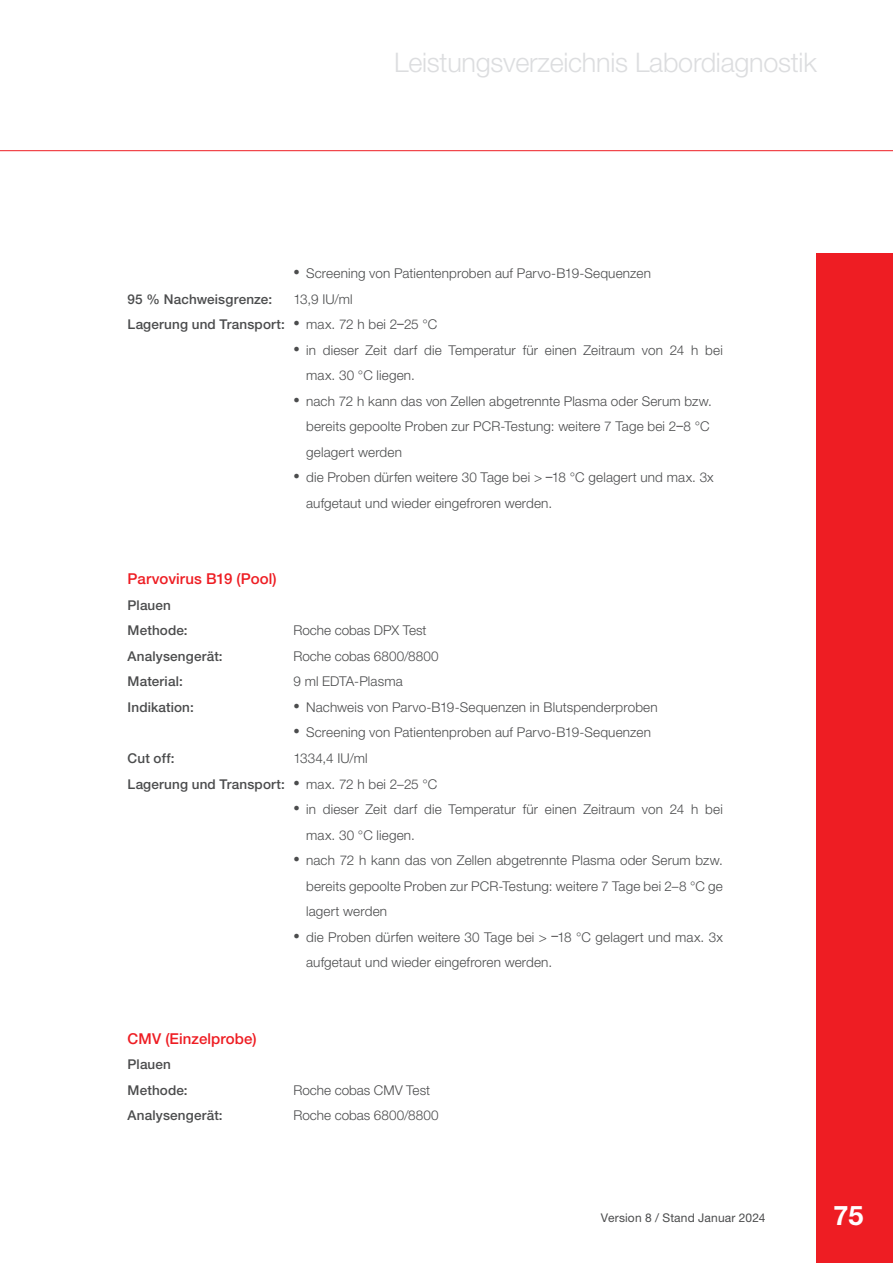
<style>
.page{position:relative;width:893px;height:1263px;background:#fff}
.page>*{position:absolute;margin:0;border:0;box-sizing:border-box;transform-origin:0 0}
.t1{font:300 27px "Helvetica Neue LT Std";letter-spacing:-.01em;color:#dcdddf}
.t2{font:700 27px "Helvetica Neue LT Std";color:#fff}
.t3{font:500 15px "Helvetica Neue LT Std";letter-spacing:.005em;color:#ee1d23}
.t4{font:300 13.5px/25.5px "Helvetica Neue LT Std";letter-spacing:.01em;color:#4b4c4d}
.t5{font:500 13.5px/25.5px "Helvetica Neue LT Std";letter-spacing:.01em;color:#4b4c4d}
.t6{font:12px "Helvetica Neue LT Std";letter-spacing:.015em;color:#4b4c4d}
.s1{font-weight:300}
.s2{font-weight:300;color:#231f20}
.s3{color:#231f20}
</style>
<div class="page">
<div style="left:816px;top:253px;width:77px;height:1010px;background:#ee1d23"></div>
<hr style="left:0;top:150px;width:893px;height:1px;background:#ee1d23">
<p class="t1" style="left:394px;top:46px;width:424px">Leistungsverzeichnis Labordiagnostik</p>
<p class="t4" style="left:293px;top:261px;width:359px"><sup>●</sup> Screening von Patientenproben auf Parvo-B19-Sequenzen</p>
<p class="t5" style="left:128px;top:286px;width:146px">95 % Nachweisgrenze:</p>
<p class="t4" style="left:293px;top:286px;width:61px">13,9 IU/ml</p>
<p class="t5" style="left:128px;top:312px;width:311px">Lagerung und Transport: <sup>●</sup> <span class="s1">max. 72 h bei 2</span><span class="s2">–</span><span class="s1">25 °C</span></p>
<p class="t4" style="left:306px;top:337px;width:418px;text-indent:-13px"><sup>●</sup> in dieser Zeit darf die Temperatur für einen Zeitraum von 24 h bei max. 30 °C liegen.</p>
<p class="t4" style="left:306px;top:388px;width:407px;text-indent:-13px"><sup>●</sup> nach 72 h kann das von Zellen abgetrennte Plasma oder Serum bzw. bereits gepoolte Proben zur PCR-Testung: weitere 7 Tage bei 2<span class="s3">–</span>8 °C gelagert werden</p>
<p class="t4" style="left:306px;top:465px;width:409px;text-indent:-13px"><sup>●</sup> die Proben dürfen weitere 30 Tage bei &gt; <span class="s3">–</span>18 °C gelagert und max. 3x aufgetaut und wieder eingefroren werden.</p>
<p class="t3" style="left:128px;top:570px;width:151px">Parvovirus B19 (Pool)</p>
<p class="t5" style="left:128px;top:592px;width:62px">Plauen<br>Methode:</p>
<p class="t4" style="left:293px;top:618px;width:135px">Roche cobas DPX Test</p>
<p class="t5" style="left:128px;top:643px;width:97px">Analysengerät:</p>
<p class="t4" style="left:293px;top:643px;width:147px">Roche cobas 6800/8800</p>
<p class="t5" style="left:128px;top:669px;width:57px">Material:</p>
<p class="t4" style="left:293px;top:669px;width:111px">9 ml EDTA-Plasma</p>
<p class="t5" style="left:128px;top:694px;width:68px">Indikation:</p>
<p class="t4" style="left:293px;top:694px;width:366px"><sup>●</sup> Nachweis von Parvo-B19-Sequenzen in Blutspenderproben</p>
<p class="t4" style="left:293px;top:720px;width:359px"><sup>●</sup> Screening von Patientenproben auf Parvo-B19-Sequenzen</p>
<p class="t5" style="left:128px;top:745px;width:49px">Cut off:</p>
<p class="t4" style="left:293px;top:745px;width:76px">1334,4 IU/ml</p>
<p class="t5" style="left:128px;top:771px;width:311px">Lagerung und Transport: <sup>●</sup> <span class="s1">max. 72 h bei 2–25 °C</span></p>
<p class="t4" style="left:306px;top:796px;width:418px;text-indent:-13px"><sup>●</sup> in dieser Zeit darf die Temperatur für einen Zeitraum von 24 h bei max. 30 °C liegen.</p>
<p class="t4" style="left:306px;top:847px;width:418px;text-align:justify;text-indent:-13px"><sup>●</sup> nach 72 h kann das von Zellen abgetrennte Plasma oder Serum bzw. bereits gepoolte Proben zur PCR-Testung: weitere 7 Tage bei 2–8 °C ge lagert werden</p>
<p class="t4" style="left:306px;top:924px;width:418px;text-indent:-13px"><sup>●</sup> die Proben dürfen weitere 30 Tage bei &gt; <span class="s3">–</span>18 °C gelagert und max. 3x aufgetaut und wieder eingefroren werden.</p>
<p class="t3" style="left:128px;top:1029px;width:130px">CMV (Einzelprobe)</p>
<p class="t5" style="left:128px;top:1051px;width:62px">Plauen<br>Methode:</p>
<p class="t4" style="left:293px;top:1077px;width:138px">Roche cobas CMV Test</p>
<p class="t5" style="left:128px;top:1102px;width:97px">Analysengerät:</p>
<p class="t4" style="left:293px;top:1102px;width:147px">Roche cobas 6800/8800</p>
<p class="t6" style="left:601px;top:1210px;width:166px">Version 8 / Stand Januar 2024</p>
<h1 class="t2" style="left:833px;top:1198px;width:32px">75</h1>
</div>
